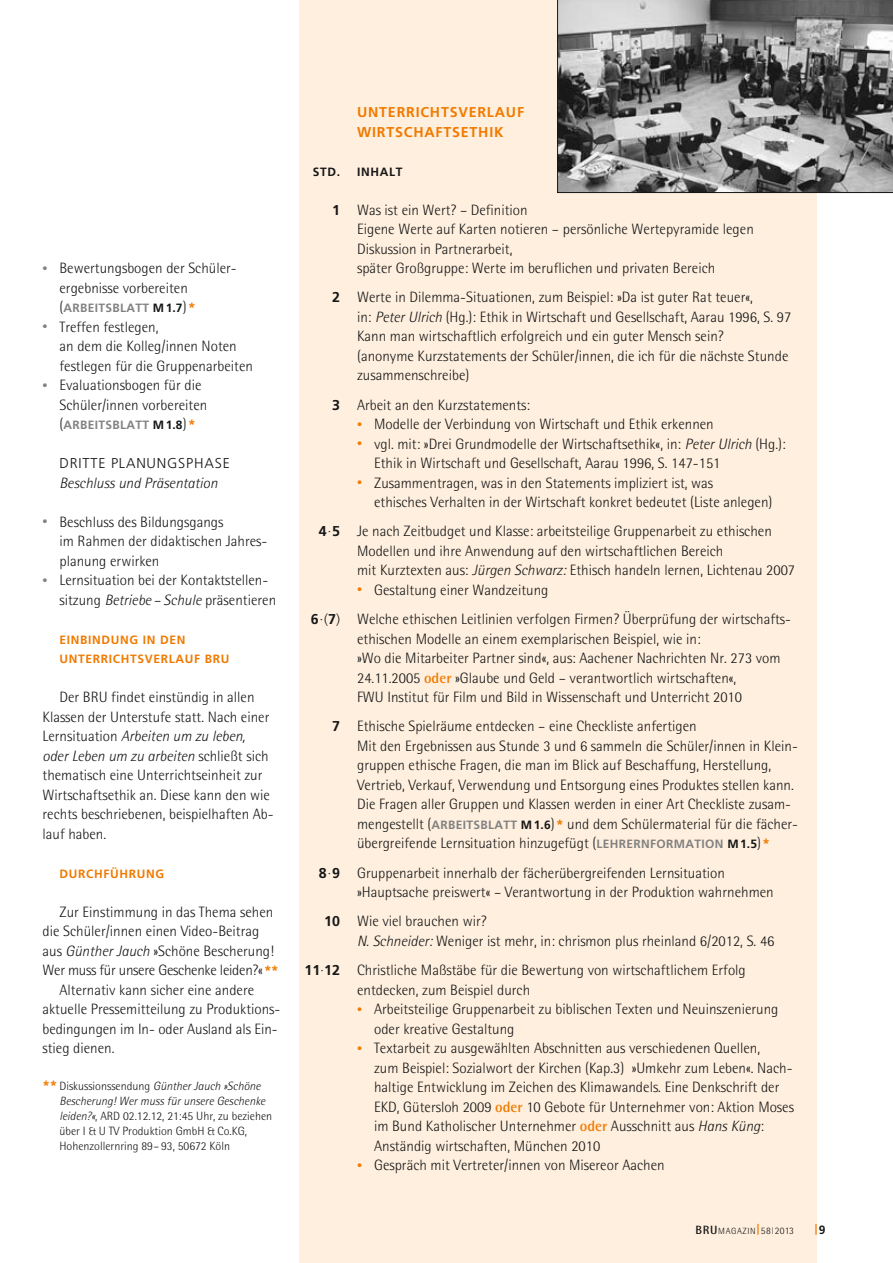
<style>
.page{position:relative;width:893px;height:1263px;background:#fff}
.page>*{position:absolute;margin:0;border:0;box-sizing:border-box;transform-origin:0 0}
.t1{font:300 15px/19.5px "Rotis Semi Sans";color:#151616}
.t2{font:300 15px "Rotis Semi Sans";letter-spacing:-.02em;color:#151616}
.t3{font:italic 300 15px "Rotis Semi Sans";color:#151616}
.t4{font:700 14.25px/19.5px "Frutiger LT Std";letter-spacing:.055em;color:#f17a00}
.t5{font:300 14.25px "Frutiger LT Std";letter-spacing:.055em;color:#151616}
.t6{font:300 12px/15px "Rotis Semi Sans";color:#151616}
.t7{font:700 12px/19.5px "Frutiger LT Std";letter-spacing:.055em;color:#f17a00}
.t8{font:700 12px "Frutiger LT Std";letter-spacing:.03em;color:#818281}
.t9{font:700 12px "Frutiger LT Std";letter-spacing:.055em;color:#151616}
.t10{font:800 12px "Rotis Semi Sans";color:#f17a00}
.t11{font:300 9px "Rotis Semi Sans";letter-spacing:.065em;color:#151616}
.s1{font-size:10.5px;color:#818281}
.s2{font-family:"Rotis Semi Sans";font-weight:300;font-size:15px;color:#151616}
.s3{color:#151616}
.s4{font-size:13.5px;color:#f17a00}
.s5{font-style:italic}
.s6{font-family:"Frutiger LT Std";font-weight:700;font-size:13.5px;color:#f17a00}
.s7{font-family:"Frutiger LT Std";font-weight:700;font-size:14.25px}
.s8{font-size:10.5px;color:#f17a00}
.s9{font-family:"Frutiger LT Std";font-size:14.25px}
.s10{font-weight:700;color:#f17a00}
.s11{font-family:"Frutiger LT Std";font-weight:700;font-size:12px;color:#818281}
.s12{font-family:"Frutiger LT Std";font-weight:700;font-size:12px}
.s13{font-weight:700;font-size:12px}
.s14{font-weight:800;font-size:12px;color:#f17a00}
.s15{font-size:9.9px}
.s16{font-size:7.5px}
.s17{font-family:"Frutiger LT Std";font-weight:700;color:#151616}
</style>
<div class="page">
<div style="left:300px;top:0;width:517px;height:1263px;background:#ffefde"></div>
<svg style="left:557px;top:0;width:336px;height:193px;background:#7b7b7b"></svg>
<p class="t1" style="left:60px;top:260px;width:179px;text-indent:-17px"><span class="s1">•</span> Bewertungsbogen der Schüler&shy;ergebnisse vorbereiten</p>
<p class="t8" style="left:60px;top:301px;width:138px"><span class="s2">(</span>ARBEITS BLATT <span class="s3">M1.7</span><span class="s2">)</span><span class="s4">*</span></p>
<p class="t1" style="left:60px;top:318px;width:195px;text-indent:-17px"><span class="s1">•</span> Treffen festlegen,<br>an dem die Kolleg/innen Noten festlegen für die Gruppenarbeiten</p>
<p class="t1" style="left:60px;top:377px;width:149px;text-indent:-17px"><span class="s1">•</span> Evaluationsbogen für die<br>Schüler/innen vorbereiten</p>
<p class="t8" style="left:60px;top:418px;width:138px"><span class="s2">(</span>ARBEITS BLATT <span class="s3">M1.8</span><span class="s2">)</span><span class="s4">*</span></p>
<p class="t5" style="left:60px;top:455px;width:172px">DRITTE PLANUNGSPHASE</p>
<p class="t3" style="left:60px;top:477px;width:160px">Beschluss und Präsentation</p>
<p class="t1" style="left:60px;top:513px;width:209px;text-indent:-17px"><span class="s1">•</span> Beschluss des Bildungsgangs<br>im Rahmen der didaktischen Jahres&shy;planung erwirken</p>
<p class="t1" style="left:60px;top:572px;width:218px;text-indent:-17px"><span class="s1">•</span> Lernsituation bei der Kontaktstellen&shy;sitzung <span class="s5">Betriebe – Schule</span> präsentieren</p>
<p class="t7" style="left:60px;top:630px;width:171px">EINBINDUNG IN DEN<br>UNTERRICHTSVERLAUF BRU</p>
<p class="t1" style="left:43px;top:689px;width:233px;text-indent:17px">Der BRU findet einstündig in allen Klassen der Unterstufe statt. Nach einer Lernsituation <span class="s5">Arbeiten um zu leben, oder Leben um zu arbeiten</span> schließt sich thematisch eine Unterrichtseinheit zur Wirtschaftsethik an. Diese kann den wie rechts beschriebenen, bei spielhaften Ab - lauf haben.</p>
<p class="t7" style="left:60px;top:864px;width:106px">DURCHFÜHRUNG</p>
<p class="t1" style="left:60px;top:903px;width:215px">Zur Einstimmung in das Thema sehen</p>
<p class="t1" style="left:43px;top:923px;width:218px">die Schüler/innen einen Video-Beitrag</p>
<p class="t1" style="left:43px;top:942px;width:233px">aus <span class="s5">Günther Jauch</span> »Schöne Bescherung!</p>
<p class="t2" style="left:43px;top:965px;width:238px">Wer muss für unsere Geschenke leiden?«<span class="s6">**</span></p>
<p class="t1" style="left:60px;top:981px;width:196px">Alternativ kann sicher eine andere</p>
<p class="t1" style="left:43px;top:1001px;width:239px">ak tuelle Pressemitteilung zu Produktions -</p>
<p class="t1" style="left:43px;top:1020px;width:237px">bedin gungen im In- oder Ausland als Ein -</p>
<p class="t1" style="left:43px;top:1040px;width:74px">stieg dienen.</p>
<p class="t6" style="left:60px;top:1080px;width:214px;text-indent:-17px"><span class="s6">**</span> Diskussionssendung <span class="s5">Günther Jauch »Schöne Bescherung! Wer muss für unsere Geschenke leiden?«</span>, ARD 02.12.12, 21:45 Uhr, zu beziehen über I &amp; U TV Produktion GmbH &amp; Co.KG, Hohenzollernring 89 – 93, 50672 Köln</p>
<p class="t4" style="left:357px;top:102px;width:169px">UNTERRICHTSVERLAUF<br>WIRTSCHAFTSETHIK</p>
<p class="t9" style="left:313px;top:164px;width:29px">STD.</p>
<p class="t9" style="left:357px;top:164px;width:47px">INHALT</p>
<p class="t1" style="left:357px;top:201px;width:398px;text-indent:-25px"><span class="s7">1</span> Was ist ein Wert? – Definition<br>Eigene Werte auf Karten notieren – persönliche Wertepyramide legen Diskussion in Partnerarbeit,<br>später Großgruppe: Werte im beruflichen und privaten Bereich</p>
<p class="t1" style="left:357px;top:289px;width:436px;text-indent:-25px"><span class="s7">2</span> Werte in Dilemma-Situationen, zum Beispiel: »Da ist guter Rat teuer«,<br>in: <span class="s5">Peter Ulrich</span> (Hg.): Ethik in Wirtschaft und Gesellschaft, Aarau 1996, S. 97<br>Kann man wirtschaftlich erfolgreich und ein guter Mensch sein?<br>(anonyme Kurzstatements der Schüler/innen, die ich für die nächste Stunde zusammenschreibe)</p>
<p class="t1" style="left:332px;top:396px;width:200px"><span class="s7">3</span> Arbeit an den Kurzstatements:</p>
<p class="t1" style="left:357px;top:416px;width:358px"><span class="s8">•</span> Modelle der Verbindung von Wirtschaft und Ethik erkennen</p>
<p class="t1" style="left:374px;top:435px;width:413px;text-indent:-17px"><span class="s8">•</span> vgl. mit: »Drei Grundmodelle der Wirtschaftsethik«, in: <span class="s5">Peter Ulrich</span> (Hg.):<br>Ethik in Wirtschaft und Gesellschaft, Aarau 1996, S. 147-151</p>
<p class="t1" style="left:374px;top:474px;width:400px;text-indent:-17px"><span class="s8">•</span> Zusammentragen, was in den Statements impliziert ist, was<br>ethisches Verhalten in der Wirtschaft konkret bedeutet (Liste anlegen)</p>
<p class="t1" style="left:357px;top:523px;width:440px;text-indent:-38px"><span class="s7">4</span><span class="s9">·</span><span class="s7">5</span> Je nach Zeitbudget und Klasse: arbeitsteilige Gruppenarbeit zu ethischen<br>Modellen und ihre Anwendung auf den wirtschaftlichen Bereich<br>mit Kurztexten aus: <span class="s5">Jürgen Schwarz:</span> Ethisch handeln lernen, Lichtenau 2007</p>
<p class="t1" style="left:311px;top:577px;width:482px;line-height:29.2px;text-indent:46px"><span class="s8">•</span> Gestaltung einer Wandzeitung<br><span class="s7">6</span><span class="s9">·(</span><span class="s7">7</span><span class="s9">)</span> Welche ethischen Leitlinien verfolgen Firmen? Überprüfung der wirtschafts-</p>
<p class="t1" style="left:357px;top:630px;width:425px">ethischen Modelle an einem exemplarischen Beispiel, wie in:<br>»Wo die Mitarbeiter Partner sind«, aus: Aachener Nachrichten Nr. 273 vom 24.11.2005 <span class="s10">oder</span> »Glaube und Geld – verantwortlich wirtschaften«,<br>FWU Institut für Film und Bild in Wissenschaft und Unterricht 2010</p>
<p class="t1" style="left:357px;top:718px;width:442px;text-indent:-25px"><span class="s7">7</span> Ethische Spielräume entdecken – eine Checkliste anfertigen<br>Mit den Ergebnissen aus Stunde 3 und 6 sammeln die Schüler/innen in Klein&shy;gruppen ethische Fragen, die man im Blick auf Beschaffung, Herstellung, Vertrieb, Verkauf, Verwendung und Entsorgung eines Produktes stellen kann.<br>Die Fragen aller Gruppen und Klassen werden in einer Art Checkliste zusam&shy;mengestellt (<span class="s11">ARBEITS BLATT</span> <span class="s12">M1.6</span>)<span class="s6">*</span> und dem Schülermaterial für die fächer&shy;übergreifende Lernsituation hinzugefügt (<span class="s11">LEHRERNFORMATION</span> <span class="s12">M1.5</span>)<span class="s6">*</span></p>
<p class="t1" style="left:357px;top:864px;width:418px;text-indent:-38px"><span class="s7">8</span><span class="s9">·</span><span class="s7">9</span> Gruppenarbeit innerhalb der fächerübergreifenden Lernsituation »Hauptsache preiswert« – Verantwortung in der Produktion wahrnehmen</p>
<p class="t1" style="left:357px;top:913px;width:419px;text-indent:-33px"><span class="s7">10</span> Wie viel brauchen wir?<br><span class="s5">N. Schneider:</span> Weniger ist mehr, in: chrismon plus rheinland 6/2012, S. 46</p>
<p class="t1" style="left:357px;top:962px;width:390px;text-indent:-53px"><span class="s7">11</span><span class="s9">·</span><span class="s7">12</span> Christliche Maßstäbe für die Bewertung von wirtschaftlichem Erfolg entdecken, zum Beispiel durch</p>
<p class="t1" style="left:374px;top:1001px;width:406px;text-indent:-17px"><span class="s8">•</span> Arbeitsteilige Gruppenarbeit zu biblischen Texten und Neuinszenierung oder kreative Gestaltung</p>
<p class="t1" style="left:374px;top:1040px;width:421px;text-indent:-17px"><span class="s8">•</span> Textarbeit zu ausgewählten Abschnitten aus verschiedenen Quellen,<br>zum Beispiel: Sozialwort der Kirchen (Kap.3) »Umkehr zum Leben«. Nach&shy;haltige Entwicklung im Zeichen des Klimawandels. Eine Denkschrift der EKD, Gütersloh 2009 <span class="s10">oder</span> 10 Gebote für Unternehmer von: Aktion Moses im Bund Katholischer Unternehmer <span class="s10">oder</span> Ausschnitt aus <span class="s5">Hans Küng</span>:<br>Anständig wirtschaften, München 2010</p>
<p class="t1" style="left:357px;top:1157px;width:309px"><span class="s8">•</span> Gespräch mit Vertreter/innen von Misereor Aachen</p>
<p class="t11" style="left:696px;top:1227px;width:100px"><span class="s13">BRU</span>MAGAZIN<span class="s14">|</span><span class="s15">58</span><span class="s16">|</span><span class="s15">2013</span></p>
<p class="t10" style="left:814px;top:1225px;width:13px">|<span class="s17">9</span></p>
</div>
